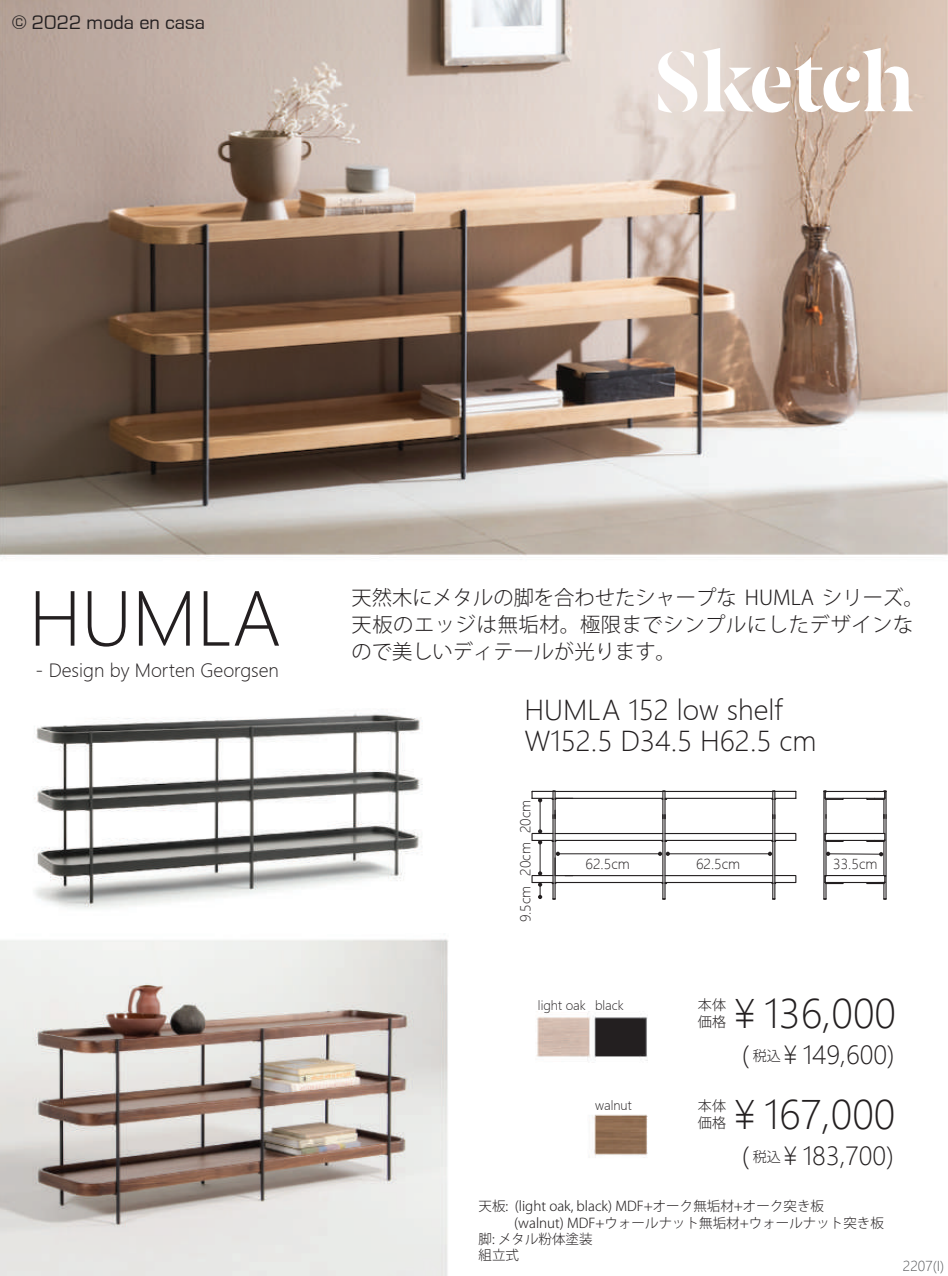
<style>
.page{position:relative;width:948px;height:1276px;background:#fff}
.page>*{position:absolute;margin:0;border:0;box-sizing:border-box;transform-origin:0 0}
.t1{font:72px "Microsoft Ya Hei UI Light";color:#231f20}
.t2{font:38.7px "Microsoft Ya Hei UI Light";color:#231f20}
.t3{font:27px "Microsoft Ya Hei UI Light";color:#231f20}
.t4{font:24.53px "Microsoft Ya Hei UI Light";color:#231f20}
.t5{font:300 20.25px/27px "Koz Go Pro";color:#231f20}
.t6{font:20.25px "Eurostile";color:#231f20}
.t7{font:18px "Microsoft Ya Hei UI Light";color:#231f20}
.t8{font:300 14.17px/16.9px "Koz Go Pro";color:#231f20}
.t9{font:300 13.5px "Koz Go Pro";color:#231f20}
.t10{font:13.5px "Microsoft Ya Hei UI Light";color:#231f20}
.t11{font:13.5px "Microsoft Ya Hei UI Light";color:#57585a}
.t12{font:12.38px "Microsoft Ya Hei UI Light";color:#231f20}
.s1{font-family:"Koz Go Pro";font-weight:300;font-size:14.17px}
</style>
<div class="page">
<img style="left:0;top:0;width:947px;height:1276px">
<svg style="left:653px;top:48px;width:260px;height:67px"></svg>
<hr style="left:883px;top:841px;width:1px;height:34px;background:#231f20">
<hr style="left:883px;top:799px;width:1px;height:34px;background:#231f20">
<hr style="left:885px;top:791px;width:1px;height:108px;background:#231f20">
<hr style="left:824px;top:791px;width:50px;height:1px;background:#231f20">
<hr style="left:825px;top:798px;width:49px;height:1px;background:#231f20">
<svg style="left:865px;top:790px;width:21px;height:10px"></svg>
<svg style="left:823px;top:790px;width:20px;height:10px"></svg>
<hr style="left:825px;top:799px;width:1px;height:34px;background:#231f20">
<hr style="left:825px;top:841px;width:1px;height:34px;background:#231f20">
<svg style="left:823px;top:874px;width:63px;height:26px"></svg>
<hr style="left:823px;top:791px;width:1px;height:108px;background:#231f20">
<hr style="left:825px;top:833px;width:59px;height:1px;background:#231f20">
<hr style="left:825px;top:840px;width:49px;height:1px;background:#231f20">
<svg style="left:865px;top:832px;width:20px;height:10px"></svg>
<svg style="left:823px;top:832px;width:20px;height:10px"></svg>
<hr style="left:664px;top:882px;width:108px;height:1px;background:#231f20">
<hr style="left:555px;top:882px;width:107px;height:1px;background:#231f20">
<hr style="left:555px;top:875px;width:107px;height:1px;background:#231f20">
<hr style="left:664px;top:875px;width:108px;height:1px;background:#231f20">
<hr style="left:552px;top:791px;width:1px;height:108px;background:#231f20">
<hr style="left:554px;top:791px;width:1px;height:108px;background:#231f20">
<hr style="left:664px;top:798px;width:108px;height:1px;background:#231f20">
<hr style="left:555px;top:798px;width:107px;height:1px;background:#231f20">
<hr style="left:555px;top:791px;width:107px;height:1px;background:#231f20">
<hr style="left:664px;top:791px;width:108px;height:1px;background:#231f20">
<hr style="left:774px;top:791px;width:1px;height:108px;background:#231f20">
<hr style="left:772px;top:791px;width:1px;height:108px;background:#231f20">
<hr style="left:664px;top:791px;width:1px;height:108px;background:#231f20">
<hr style="left:662px;top:791px;width:1px;height:108px;background:#231f20">
<svg style="left:552px;top:810px;width:3px;height:8px"></svg>
<hr style="left:664px;top:840px;width:108px;height:1px;background:#231f20">
<hr style="left:555px;top:840px;width:107px;height:1px;background:#231f20">
<hr style="left:555px;top:833px;width:107px;height:1px;background:#231f20">
<hr style="left:664px;top:833px;width:108px;height:1px;background:#231f20">
<svg style="left:770px;top:874px;width:26px;height:10px"></svg>
<svg style="left:770px;top:790px;width:26px;height:10px"></svg>
<svg style="left:770px;top:832px;width:26px;height:10px"></svg>
<hr style="left:539px;top:800px;width:1px;height:31px;background:#231f20">
<svg style="left:530px;top:790px;width:42px;height:12px"></svg>
<hr style="left:539px;top:842px;width:1px;height:31px;background:#231f20">
<svg style="left:530px;top:829px;width:26px;height:15px"></svg>
<hr style="left:557px;top:853px;width:103px;height:1px;background:#231f20">
<hr style="left:667px;top:853px;width:102px;height:1px;background:#231f20">
<svg style="left:657px;top:851px;width:12px;height:5px"></svg>
<svg style="left:767px;top:851px;width:4px;height:5px"></svg>
<hr style="left:827px;top:853px;width:53px;height:1px;background:#231f20">
<svg style="left:825px;top:851px;width:4px;height:5px"></svg>
<svg style="left:878px;top:852px;width:4px;height:4px"></svg>
<svg style="left:530px;top:851px;width:29px;height:49px"></svg>
<h3 class="t6" style="left:12px;top:11px;width:195px">© 2022 moda en casa</h3>
<h1 class="t1" style="left:29px;top:572px;width:254px">HUMLA</h1>
<h3 class="t7" style="left:36px;top:658px;width:245px">- Design by Morten Georgsen</h3>
<h3 class="t5" style="left:351px;top:584px;width:573px">天然木にメタルの脚を合わせたシャープな HUMLA シリーズ。天板のエッジは無垢材。極限までシンプルにしたデザインなので美しいディテールが光ります。</h3>
<h3 class="t3" style="left:524px;top:692px;width:260px">HUMLA 152 low shelf</h3>
<h3 class="t3" style="left:524px;top:723px;width:293px">W152.5 D34.5 H62.5 cm</h3>
<p class="t10" style="left:516px;top:833px;width:35px;rotate:-90deg">20cm</p>
<p class="t10" style="left:516px;top:875px;width:35px;rotate:-90deg">20cm</p>
<p class="t10" style="left:516px;top:922px;width:38px;rotate:-90deg">9.5cm</p>
<p class="t10" style="left:585px;top:855px;width:46px">62.5cm</p>
<p class="t10" style="left:695px;top:855px;width:46px">62.5cm</p>
<p class="t10" style="left:832px;top:855px;width:46px">33.5cm</p>
<p class="t8" style="left:697px;top:996px;width:30px">本体価格</p>
<p class="t12" style="left:537px;top:997px;width:49px">light oak</p>
<h2 class="t2" style="left:725px;top:988px;width:172px">￥136,000</h2>
<p class="t12" style="left:594px;top:997px;width:30px">black</p>
<p class="t12" style="left:594px;top:1097px;width:38px">walnut</p>
<p class="t8" style="left:697px;top:1097px;width:30px">本体価格</p>
<h3 class="t4" style="left:741px;top:1038px;width:154px">( <span class="s1">税込</span>￥149,600)</h3>
<h2 class="t2" style="left:725px;top:1089px;width:171px">￥167,000</h2>
<h3 class="t4" style="left:741px;top:1139px;width:153px">( <span class="s1">税込</span>￥183,700)</h3>
<p class="t9" style="left:478px;top:1197px;width:347px">天板: (light oak, black) MDF+オーク無垢材+オーク突き板</p>
<p class="t9" style="left:514px;top:1213px;width:371px">(walnut) MDF+ウォールナット無垢材+ウォールナット突き板</p>
<p class="t9" style="left:478px;top:1230px;width:115px">脚: メタル粉体塗装</p>
<p class="t9" style="left:478px;top:1246px;width:42px">組立式</p>
<p class="t11" style="left:902px;top:1257px;width:43px">2207(I)</p>
</div>
